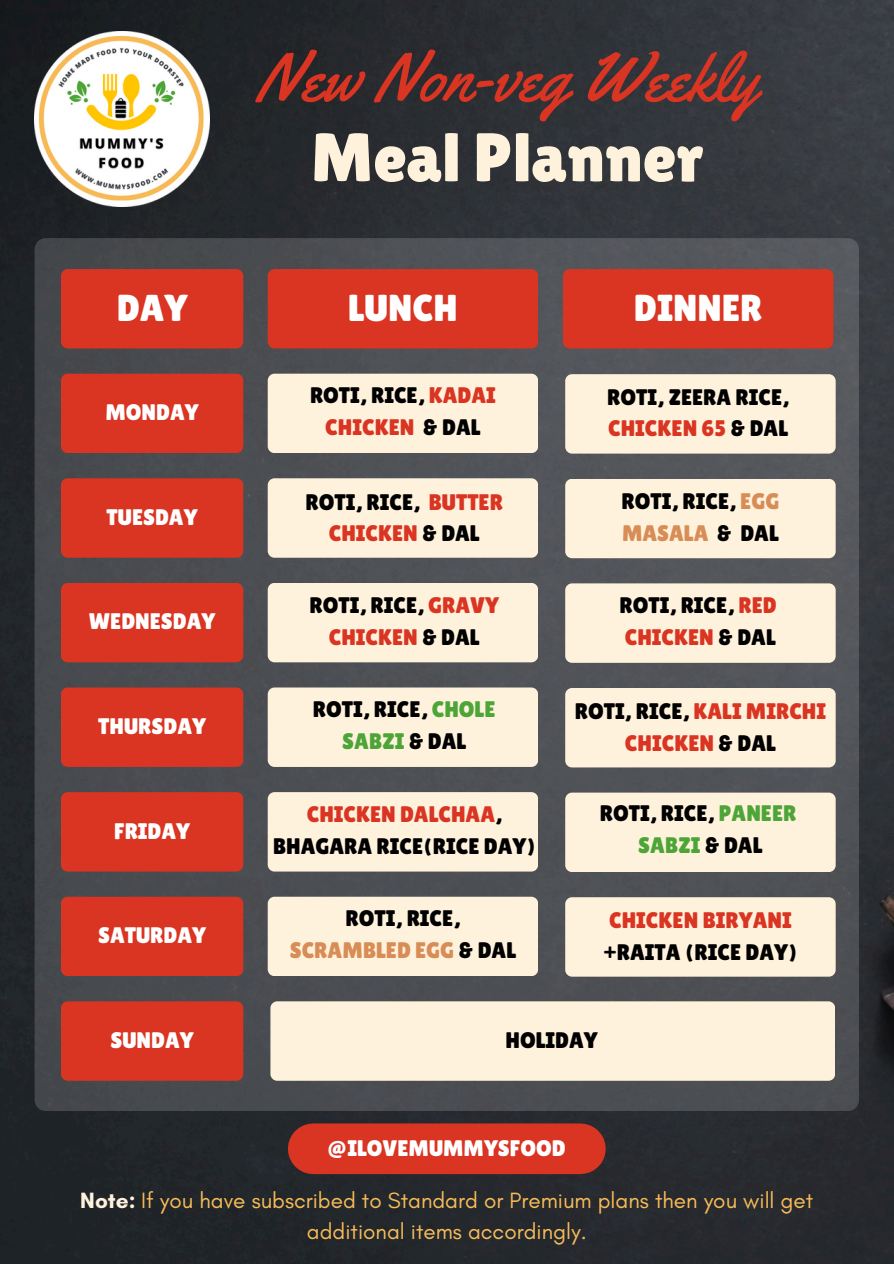
<style>
.page{position:relative;width:894px;height:1264px;background:#fff}
.page>*{position:absolute;margin:0;border:0;box-sizing:border-box;transform-origin:0 0}
.t1{font:68.55px "Yellowtail";color:#da3422}
.t2{font:68.55px "Lilita One";color:#fff2dc}
.t3{font:37.5px "Lilita One";color:#fff}
.t4{font:22.5px/31.5px "Lilita One";color:#000;text-align:center}
.t5{font:22.5px/31.5px "Glacial Indifference";color:#f7bc59;text-align:center}
.t6{font:22.5px "Lilita One";color:#fff}
.t7{font:22.5px/31.5px "Lilita One";color:#da3422;text-align:center}
.s1{color:#da3422}
.s2{color:#4da537}
.s3{color:#d88c56}
.s4{color:#000}
.s5{font-weight:700;color:#fff2dc}
</style>
<div class="page">
<img style="left:0;top:0;width:893px;height:1263px">
<img style="left:35px;top:32px;width:174px;height:174px">
<div style="left:313px;top:1123px;width:267px;height:51px;background:#da3422"></div>
<div style="left:35px;top:238px;width:823px;height:872px;background:#4c4f53;border-radius:11px"></div>
<div style="left:61px;top:269px;width:182px;height:79px;background:#da3422;border-radius:7px"></div>
<div style="left:61px;top:687px;width:182px;height:80px;background:#da3422;border-radius:7px"></div>
<div style="left:61px;top:478px;width:182px;height:79px;background:#da3422;border-radius:7px"></div>
<div style="left:61px;top:896px;width:182px;height:80px;background:#da3422;border-radius:7px"></div>
<div style="left:61px;top:373px;width:182px;height:80px;background:#da3422;border-radius:7px"></div>
<div style="left:61px;top:792px;width:182px;height:79px;background:#da3422;border-radius:7px"></div>
<div style="left:61px;top:583px;width:182px;height:79px;background:#da3422;border-radius:7px"></div>
<div style="left:61px;top:1001px;width:182px;height:79px;background:#da3422;border-radius:7px"></div>
<div style="left:268px;top:269px;width:270px;height:79px;background:#da3422;border-radius:7px"></div>
<div style="left:268px;top:687px;width:270px;height:80px;background:#fff2dc;border-radius:7px"></div>
<div style="left:268px;top:478px;width:270px;height:79px;background:#fff2dc;border-radius:7px"></div>
<div style="left:268px;top:896px;width:270px;height:80px;background:#fff2dc;border-radius:7px"></div>
<div style="left:268px;top:373px;width:270px;height:80px;background:#fff2dc;border-radius:7px"></div>
<div style="left:268px;top:792px;width:270px;height:79px;background:#fff2dc;border-radius:7px"></div>
<div style="left:268px;top:583px;width:270px;height:79px;background:#fff2dc;border-radius:7px"></div>
<div style="left:270px;top:1001px;width:564px;height:79px;background:#fff2dc;border-radius:7px"></div>
<div style="left:562px;top:269px;width:271px;height:79px;background:#da3422;border-radius:7px"></div>
<div style="left:565px;top:688px;width:270px;height:79px;background:#fff2dc;border-radius:7px"></div>
<div style="left:565px;top:479px;width:270px;height:79px;background:#fff2dc;border-radius:7px"></div>
<div style="left:565px;top:897px;width:270px;height:79px;background:#fff2dc;border-radius:7px"></div>
<div style="left:565px;top:374px;width:270px;height:79px;background:#fff2dc;border-radius:7px"></div>
<div style="left:565px;top:792px;width:270px;height:80px;background:#fff2dc;border-radius:7px"></div>
<div style="left:565px;top:583px;width:270px;height:80px;background:#fff2dc;border-radius:7px"></div>
<h3 class="t1" style="left:256px;top:34px;width:502px">New Non-veg Weekly</h3>
<h2 class="t2" style="left:311px;top:118px;width:393px">Meal Planner</h2>
<h2 class="t3" style="left:117px;top:286px;width:72px">DAY</h2>
<h2 class="t3" style="left:348px;top:286px;width:111px">LUNCH</h2>
<h3 class="t6" style="left:105px;top:399px;width:95px">MONDAY</h3>
<h3 class="t6" style="left:107px;top:504px;width:92px">TUESDAY</h3>
<h3 class="t6" style="left:89px;top:608px;width:128px">WEDNESDAY</h3>
<h3 class="t6" style="left:98px;top:713px;width:109px">THURSDAY</h3>
<h3 class="t6" style="left:114px;top:817px;width:77px">FRIDAY</h3>
<h3 class="t6" style="left:98px;top:922px;width:109px">SATURDAY</h3>
<h3 class="t4" style="left:310px;top:380px;width:187px">ROTI, RICE, <span class="s1">KADAI<br>CHICKEN</span> &amp; DAL</h3>
<h3 class="t4" style="left:305px;top:486px;width:199px">ROTI, RICE, <span class="s1">BUTTER<br>CHICKEN</span> &amp; DAL</h3>
<h3 class="t4" style="left:309px;top:589px;width:191px">ROTI, RICE, <span class="s1">GRAVY<br>CHICKEN</span> &amp; DAL</h3>
<h3 class="t4" style="left:313px;top:693px;width:184px">ROTI, RICE, <span class="s2">CHOLE<br>SABZI</span> &amp; DAL</h3>
<h3 class="t4" style="left:273px;top:798px;width:264px"><span class="s1">CHICKEN DALCHAA</span>,<br>BHAGARA RICE(RICE DAY)</h3>
<p class="t4" style="left:289px;top:902px;width:228px">ROTI, RICE,<br><span class="s3">SCRAMBLED EGG</span> &amp; DAL</p>
<h3 class="t3" style="left:633px;top:286px;width:130px">DINNER</h3>
<h3 class="t4" style="left:607px;top:381px;width:183px;text-align:left">ROTI, ZEERA RICE,<br><span class="s1">CHICKEN 65</span> &amp; DAL</h3>
<h1 class="t4" style="left:621px;top:485px;width:159px;text-align:left">ROTI, RICE, <span class="s3">EGG<br>MASALA</span> &amp; DAL</h1>
<h3 class="t4" style="left:619px;top:589px;width:158px;text-align:left">ROTI, RICE, <span class="s1">RED<br>CHICKEN</span> &amp; DAL</h3>
<h3 class="t7" style="left:574px;top:695px;width:253px"><span class="s4">ROTI, RICE,</span> KALI MIRCHI<br>CHICKEN <span class="s4">&amp; DAL</span></h3>
<h3 class="t4" style="left:599px;top:797px;width:198px">ROTI, RICE, <span class="s2">PANEER<br>SABZI</span> &amp; DAL</h3>
<h3 class="t4" style="left:603px;top:904px;width:195px;text-align:left"><span class="s1">CHICKEN BIRYANI </span>+RAITA (RICE DAY)</h3>
<h3 class="t6" style="left:110px;top:1027px;width:85px">SUNDAY</h3>
<p class="t4" style="left:505px;top:1024px;width:94px">HOLIDAY</p>
<p class="t6" style="left:328px;top:1134px;width:239px">@ILOVEMUMMYSFOOD</p>
<h3 class="t5" style="left:80px;top:1184px;width:734px"><span class="s5">Note:</span> If you have subscribed to Standard or Premium plans then you will get additional items accordingly.</h3>
</div>
